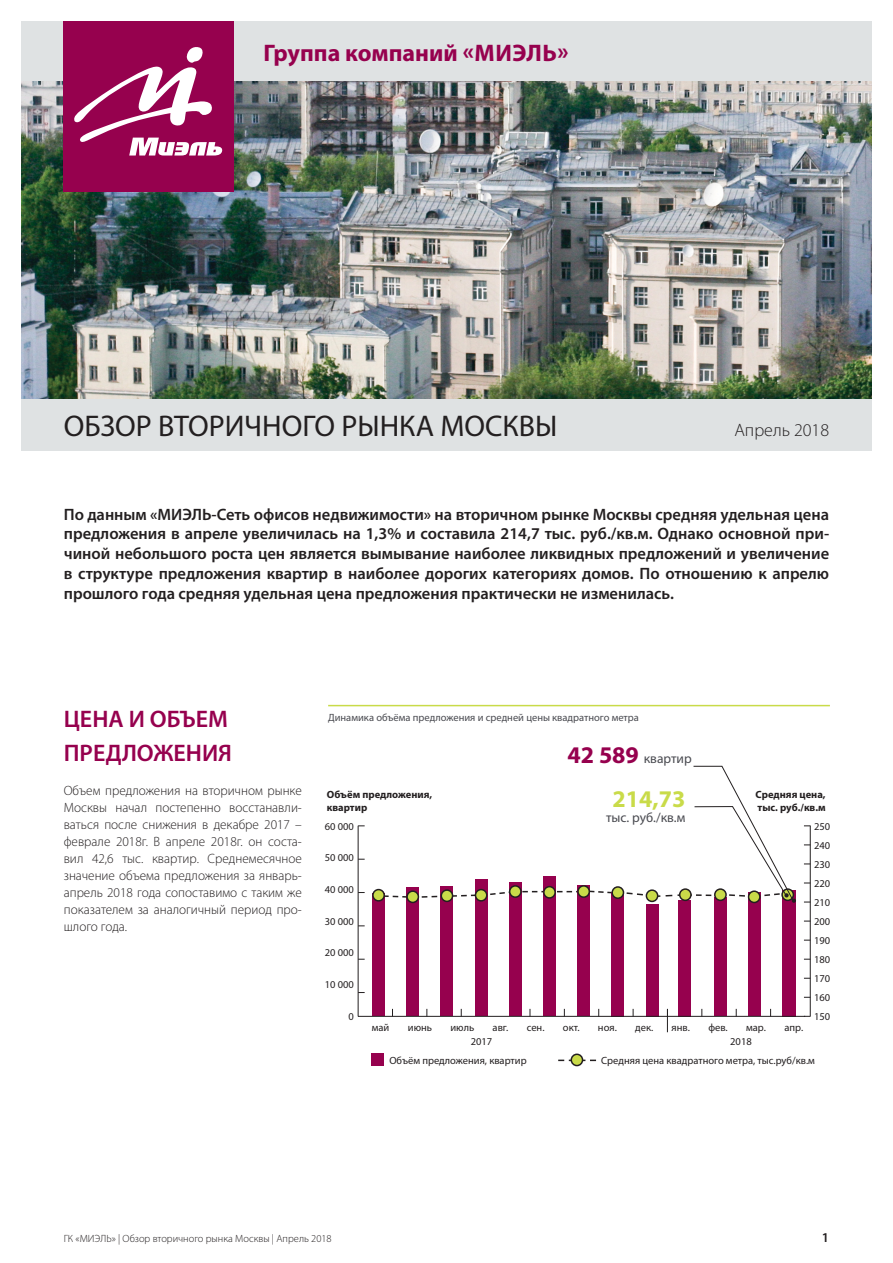
<style>
.page{position:relative;width:893px;height:1263px;background:#fff}
.page>*{position:absolute;margin:0;border:0;box-sizing:border-box;transform-origin:0 0}
.t1{font:30px "Myriad Pro";color:#231f20}
.t2{font:700 24px "Myriad Pro";color:#96014e}
.t3{font:600 24px/34px "Myriad Pro";color:#96014e}
.t4{font:700 24px "Myriad Pro";color:#c9db49}
.t5{font:300 18px "Myriad Pro";color:#231f20}
.t6{font:600 16.5px/19.8px "Myriad Pro";color:#231f20;text-align:justify}
.t7{font:300 13.5px/17px "Myriad Pro";color:#231f20;text-align:justify}
.t8{font:13.5px "Myriad Pro";color:#494a50}
.t9{font:600 13.5px "Myriad Pro";color:#231f20}
.t10{font:10.5px "Myriad Pro";color:#231f20}
.t11{font:10.5px "Myriad Pro";color:#494a50}
.t12{font:700 10.5px "Myriad Pro";color:#231f20}
.t13{font:300 10.5px "Myriad Pro";color:#231f20}
.s1{font-weight:700;font-size:24px;color:#96014e}
</style>
<div class="page">
<div style="left:371px;top:1053px;width:13px;height:13px;background:#96014e"></div>
<div style="left:440px;top:887px;width:13px;height:129px;background:#96014e"></div>
<div style="left:475px;top:879px;width:12px;height:137px;background:#96014e"></div>
<div style="left:509px;top:882px;width:13px;height:134px;background:#96014e"></div>
<div style="left:543px;top:876px;width:13px;height:140px;background:#96014e"></div>
<div style="left:577px;top:885px;width:13px;height:131px;background:#96014e"></div>
<div style="left:612px;top:892px;width:12px;height:124px;background:#96014e"></div>
<div style="left:646px;top:904px;width:12px;height:112px;background:#96014e"></div>
<div style="left:678px;top:900px;width:13px;height:116px;background:#96014e"></div>
<div style="left:714px;top:897px;width:13px;height:119px;background:#96014e"></div>
<div style="left:748px;top:892px;width:13px;height:124px;background:#96014e"></div>
<div style="left:783px;top:890px;width:13px;height:126px;background:#96014e"></div>
<div style="left:406px;top:887px;width:13px;height:129px;background:#96014e"></div>
<div style="left:372px;top:893px;width:13px;height:123px;background:#96014e"></div>
<hr style="left:358px;top:1016px;width:447px;height:1px;background:#231f20">
<hr style="left:358px;top:826px;width:1px;height:190px;background:#231f20">
<svg style="left:667px;top:1009px;width:1px;height:23px"></svg>
<hr style="left:810px;top:826px;width:1px;height:190px;background:#231f20">
<svg style="left:375px;top:889px;width:169px;height:10px"></svg>
<div style="left:373px;top:889px;width:11px;height:12px;background:#c9db49;border-radius:50%"></div>
<div style="left:372px;top:889px;width:13px;height:12px;border:2px solid #231f20;border-radius:50%"></div>
<div style="left:407px;top:891px;width:11px;height:11px;background:#c9db49;border-radius:50%"></div>
<div style="left:406px;top:890px;width:13px;height:13px;border:2px solid #231f20;border-radius:50%"></div>
<div style="left:441px;top:890px;width:12px;height:11px;background:#c9db49;border-radius:50%"></div>
<div style="left:441px;top:889px;width:12px;height:13px;border:2px solid #231f20;border-radius:50%"></div>
<div style="left:475px;top:889px;width:12px;height:12px;background:#c9db49;border-radius:50%"></div>
<div style="left:475px;top:889px;width:12px;height:12px;border:2px solid #231f20;border-radius:50%"></div>
<div style="left:510px;top:886px;width:11px;height:11px;background:#c9db49;border-radius:50%"></div>
<div style="left:509px;top:885px;width:13px;height:13px;border:2px solid #231f20;border-radius:50%"></div>
<div style="left:544px;top:887px;width:11px;height:11px;background:#c9db49;border-radius:50%"></div>
<div style="left:543px;top:886px;width:13px;height:13px;border:2px solid #231f20;border-radius:50%"></div>
<svg style="left:558px;top:1059px;width:38px;height:2px"></svg>
<div style="left:571px;top:1054px;width:11px;height:11px;background:#c9db49;border-radius:50%"></div>
<div style="left:570px;top:1053px;width:13px;height:13px;border:2px solid #231f20;border-radius:50%"></div>
<hr style="left:328px;top:705px;width:502px;height:1px;background:#c9db49">
<svg style="left:557px;top:766px;width:239px;height:137px"></svg>
<img style="left:21px;top:81px;width:851px;height:319px">
<div style="left:21px;top:21px;width:851px;height:60px;background:#dfe2e3"></div>
<div style="left:21px;top:400px;width:851px;height:51px;background:#dfe2e3"></div>
<div style="left:64px;top:21px;width:170px;height:170px;background:#96014e"></div>
<svg style="left:74px;top:47px;width:149px;height:109px"></svg>
<p class="t2" style="left:264px;top:37px;width:307px">Группа компаний «МИЭЛЬ»</p>
<p class="t1" style="left:64px;top:407px;width:495px">ОБЗОР ВТОРИЧНОГО РЫНКА МОСКВЫ</p>
<p class="t5" style="left:734px;top:419px;width:96px">Апрель 2018</p>
<p class="t6" style="left:64px;top:504px;width:767px">По данным «МИЭЛЬ-Сеть офисов недвижимости» на вторичном рынке Москвы средняя удельная цена предложения в апреле увеличилась на 1,3% и составила 214,7 тыс. руб./кв.м. Однако основной при&shy;чиной небольшого роста цен является вымывание наиболее ликвидных предложений и увеличение в структуре предложения квартир в наиболее дорогих категориях домов. По отношению к апрелю прошлого года средняя удельная цена предложения практически не изменилась.</p>
<p class="t3" style="left:64px;top:701px;width:170px">ЦЕНА И ОБЪЕМ<br>ПРЕДЛОЖЕНИЯ</p>
<p class="t7" style="left:64px;top:782px;width:240px">Объем предложения на вторичном рынке Москвы начал постепенно восстанавли&shy;ваться после снижения в декабре 2017 – феврале 2018г. В апреле 2018г. он соста&shy;вил 42,6 тыс. квартир. Среднемесячное значение объема предложения за январь&shy;апрель 2018 года сопоставимо с таким же показателем за аналогичный период про&shy;шлого года.</p>
<p class="t11" style="left:328px;top:711px;width:312px">Динамика объёма предложения и средней цены квадратного метра</p>
<p class="t8" style="left:567px;top:750px;width:126px"><span class="s1">42 589</span> квартир</p>
<p class="t4" style="left:612px;top:783px;width:74px">214,73</p>
<p class="t8" style="left:606px;top:809px;width:81px">тыс. руб./кв.м</p>
<p class="t12" style="left:327px;top:788px;width:107px">Объём предложения,</p>
<p class="t12" style="left:327px;top:800px;width:42px">квартир</p>
<p class="t10" style="left:325px;top:820px;width:31px">60 000</p>
<p class="t10" style="left:325px;top:851px;width:31px">50 000</p>
<p class="t10" style="left:325px;top:883px;width:31px">40 000</p>
<p class="t10" style="left:325px;top:914px;width:31px">30 000</p>
<p class="t10" style="left:325px;top:946px;width:31px">20 000</p>
<p class="t10" style="left:325px;top:978px;width:31px">10 000</p>
<p class="t10" style="left:348px;top:1009px;width:7px">0</p>
<p class="t12" style="left:755px;top:788px;width:72px">Средняя цена,</p>
<p class="t12" style="left:758px;top:800px;width:70px">тыс. руб./кв.м</p>
<p class="t10" style="left:814px;top:820px;width:18px">250</p>
<p class="t10" style="left:814px;top:839px;width:18px">240</p>
<p class="t10" style="left:814px;top:858px;width:18px">230</p>
<p class="t10" style="left:814px;top:877px;width:18px">220</p>
<p class="t10" style="left:814px;top:896px;width:18px">210</p>
<p class="t10" style="left:814px;top:914px;width:18px">200</p>
<p class="t10" style="left:814px;top:933px;width:18px">190</p>
<p class="t10" style="left:814px;top:952px;width:18px">180</p>
<p class="t10" style="left:814px;top:971px;width:18px">170</p>
<p class="t10" style="left:814px;top:990px;width:18px">160</p>
<p class="t10" style="left:814px;top:1009px;width:18px">150</p>
<p class="t10" style="left:372px;top:1021px;width:19px">май</p>
<p class="t10" style="left:408px;top:1021px;width:26px">июнь</p>
<p class="t10" style="left:450px;top:1021px;width:25px">июль</p>
<p class="t10" style="left:493px;top:1021px;width:17px">авг.</p>
<p class="t10" style="left:527px;top:1021px;width:19px">сен.</p>
<p class="t10" style="left:563px;top:1021px;width:18px">окт.</p>
<p class="t10" style="left:598px;top:1021px;width:20px">ноя.</p>
<p class="t10" style="left:635px;top:1021px;width:19px">дек.</p>
<p class="t10" style="left:672px;top:1021px;width:20px">янв.</p>
<p class="t10" style="left:708px;top:1021px;width:21px">фев.</p>
<p class="t10" style="left:746px;top:1021px;width:21px">мар.</p>
<p class="t10" style="left:784px;top:1021px;width:20px">апр.</p>
<p class="t10" style="left:471px;top:1035px;width:23px">2017</p>
<p class="t10" style="left:730px;top:1035px;width:23px">2018</p>
<p class="t10" style="left:389px;top:1054px;width:139px">Объём предложения, квартир</p>
<p class="t10" style="left:601px;top:1054px;width:215px">Средняя цена квадратного метра, тыс.руб/кв.м</p>
<p class="t13" style="left:64px;top:1232px;width:269px">ГК «МИЭЛЬ» | Обзор вторичного рынка Москвы | Апрель 2018</p>
<p class="t9" style="left:822px;top:1228px;width:9px">1</p>
</div>
